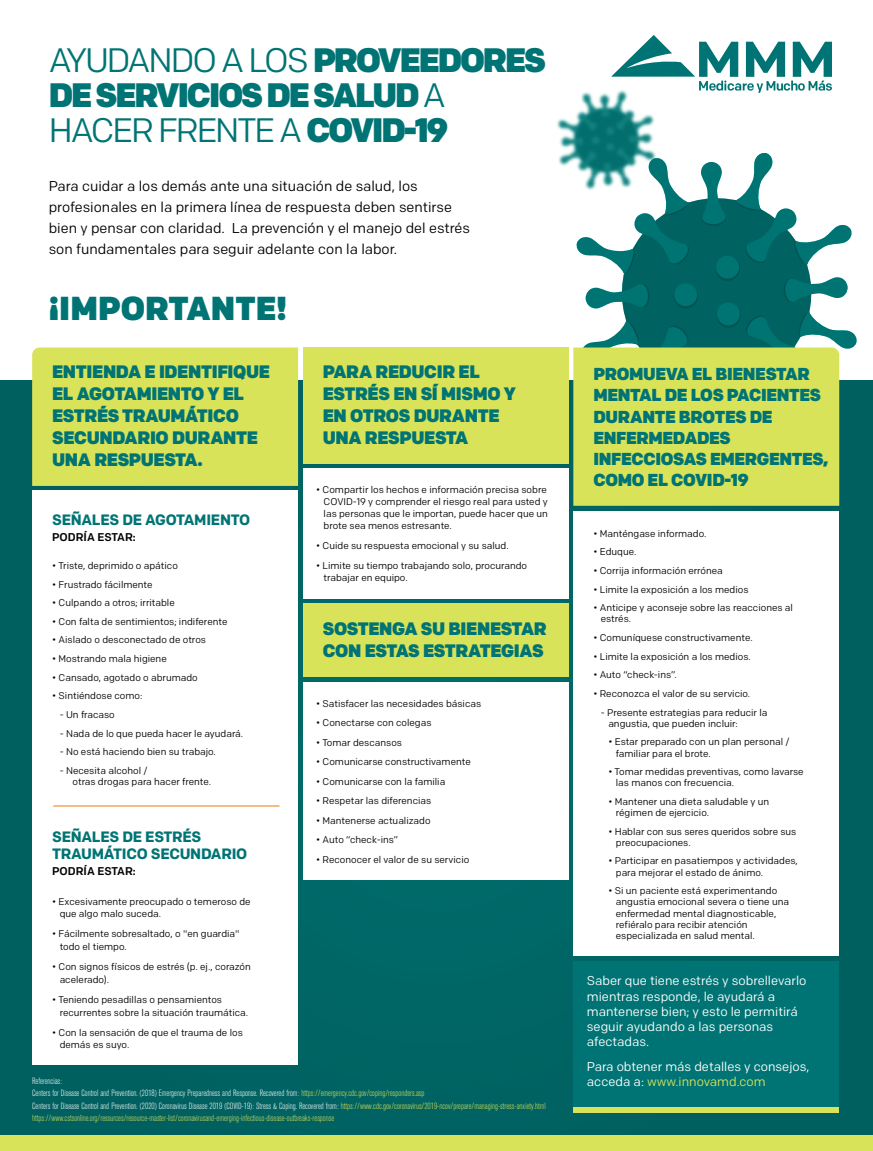
<style>
.page{position:relative;width:873px;height:1151px;background:#fff}
.page>*{position:absolute;margin:0;border:0;box-sizing:border-box;transform-origin:0 0}
.t1{font:900 33.83px/34.9px "Colfax";letter-spacing:-.06em;color:#007474}
.t2{font:900 33.15px "Colfax";color:#007474}
.t3{font:900 18px/22px "Colfax";letter-spacing:-.02em;color:#007474}
.t4{font:900 17.33px/21.1px "Colfax";letter-spacing:-.02em;color:#007474}
.t5{font:700 15px/16.6px "Colfax";letter-spacing:-.02em;color:#007474}
.t6{font:14.25px/21.1px "Colfax";color:#000}
.t7{font:12.75px/15.3px "Colfax";color:#fff}
.t8{font:12.75px "Colfax";color:#d9e35a}
.t9{font:500 11.25px "Colfax";color:#000}
.t10{font:9.75px/11.1px "Colfax";color:#000}
.t11{font:300 condensed 9px/12.3px "Akzidenz Grotesk BE";color:#d9e35a}
.t12{font:300 condensed 9px "Akzidenz Grotesk BE";color:#fff}
.s1{font-weight:400}
.s2{color:#fff}
</style>
<div class="page">
<svg style="left:576px;top:152px;width:281px;height:228px"></svg>
<div style="left:0;top:380px;width:872px;height:770px;background:#006262"></div>
<div style="left:302px;top:468px;width:266px;height:130px;background:#fff"></div>
<img style="left:556px;top:92px;width:124px;height:122px">
<div style="left:32px;top:347px;width:266px;height:139px;background:#d9e35a"></div>
<div style="left:32px;top:490px;width:266px;height:574px;background:#fff"></div>
<div style="left:302px;top:347px;width:266px;height:117px;background:#d9e35a"></div>
<div style="left:302px;top:681px;width:266px;height:198px;background:#fff"></div>
<div style="left:302px;top:603px;width:266px;height:74px;background:#d9e35a"></div>
<hr style="left:53px;top:805px;width:226px;height:1px;background:#e87a00">
<div style="left:573px;top:347px;width:265px;height:158px;background:#d9e35a"></div>
<div style="left:573px;top:511px;width:265px;height:444px;background:#fff"></div>
<div style="left:573px;top:960px;width:265px;height:147px;background:#007474"></div>
<div style="left:573px;top:1107px;width:265px;height:5px;background:#d9e35a"></div>
<div style="left:0;top:1135px;width:872px;height:15px;background:#d9e35a"></div>
<svg style="left:610px;top:35px;width:221px;height:58px"></svg>
<h1 class="t1" style="left:49px;top:42px;width:498px"><span class="s1">AYUDANDO A LOS</span> PROVEEDORES<br>DE SERVICIOS DE SALUD <span class="s1">A<br>HACER FRENTE A</span> COVID-19</h1>
<h3 class="t6" style="left:49px;top:175px;width:422px">Para cuidar a los demás ante una situación de salud, los profesionales en la primera línea de respuesta deben sentirse bien y pensar con claridad. La prevención y el manejo del estrés son fundamentales para seguir adelante con la labor.</h3>
<h2 class="t2" style="left:49px;top:287px;width:239px">¡IMPORTANTE!</h2>
<h3 class="t3" style="left:52px;top:361px;width:219px">ENTIENDA E IDENTIFIQUE<br>EL AGOTAMIENTO Y EL<br>ESTRÉS TRAUMÁTICO<br>SECUNDARIO DURANTE<br>UNA RESPUESTA.</h3>
<h3 class="t5" style="left:52px;top:511px;width:199px">SEÑALES DE AGOTAMIENTO</h3>
<p class="t9" style="left:52px;top:530px;width:85px">PODRÍA ESTAR:</p>
<p class="t10" style="left:52px;top:560px;width:127px">• Triste, deprimido o apático</p>
<p class="t10" style="left:52px;top:578px;width:102px">• Frustrado fácilmente</p>
<p class="t10" style="left:52px;top:597px;width:124px">• Culpando a otros; irritable</p>
<p class="t10" style="left:52px;top:615px;width:177px">• Con falta de sentimientos; indiferente</p>
<p class="t10" style="left:52px;top:634px;width:155px">• Aislado o desconectado de otros</p>
<p class="t10" style="left:52px;top:653px;width:116px">• Mostrando mala higiene</p>
<p class="t10" style="left:52px;top:671px;width:147px">• Cansado, agotado o abrumado</p>
<p class="t10" style="left:52px;top:690px;width:92px">• Sintiéndose como:</p>
<p class="t10" style="left:60px;top:708px;width:57px">- Un fracaso</p>
<p class="t10" style="left:60px;top:727px;width:185px">- Nada de lo que pueda hacer le ayudará.</p>
<p class="t10" style="left:60px;top:746px;width:158px">- No está haciendo bien su trabajo.</p>
<p class="t10" style="left:73px;top:764px;width:140px;text-indent:-13px">- Necesita alcohol /<br>otras drogas para hacer frente.</p>
<h3 class="t5" style="left:52px;top:828px;width:196px">SEÑALES DE ESTRÉS<br>TRAUMÁTICO SECUNDARIO</h3>
<p class="t9" style="left:52px;top:864px;width:85px">PODRÍA ESTAR:</p>
<p class="t10" style="left:60px;top:894px;width:192px;line-height:12.6px;text-indent:-7px">• Excesivamente preocupado o temeroso de que algo malo suceda.</p>
<p class="t10" style="left:60px;top:927px;width:181px;line-height:12.6px;text-indent:-7px">• Fácilmente sobresaltado, o "en guardia" todo el tiempo.</p>
<p class="t10" style="left:60px;top:960px;width:193px;line-height:12.6px;text-indent:-7px">• Con signos físicos de estrés (p. ej., corazón acelerado).</p>
<p class="t10" style="left:60px;top:992px;width:190px;line-height:12.6px;text-indent:-7px">• Teniendo pesadillas o pensamientos recurrentes sobre la situación traumática.</p>
<p class="t10" style="left:60px;top:1025px;width:184px;line-height:12.6px;text-indent:-7px">• Con la sensación de que el trauma de los demás es suyo.</p>
<h3 class="t3" style="left:322px;top:361px;width:194px">PARA REDUCIR EL<br>ESTRÉS EN SÍ MISMO Y<br>EN OTROS DURANTE<br>UNA RESPUESTA</h3>
<p class="t10" style="left:323px;top:484px;width:225px;line-height:12px;text-align:justify;text-indent:-7px">• Compartir los hechos e información precisa sobre COVID-19 y comprender el riesgo real para usted y las personas que le importan, puede hacer que un brote sea menos estresante.</p>
<p class="t10" style="left:316px;top:540px;width:194px">• Cuide su respuesta emocional y su salud.</p>
<p class="t10" style="left:323px;top:559px;width:205px;line-height:12px;text-indent:-7px">• Limite su tiempo trabajando solo, procurando trabajar en equipo.</p>
<h3 class="t3" style="left:322px;top:618px;width:225px">SOSTENGA SU BIENESTAR<br>CON ESTAS ESTRATEGIAS</h3>
<p class="t10" style="left:316px;top:697px;width:166px">• Satisfacer las necesidades básicas</p>
<p class="t10" style="left:316px;top:717px;width:117px">• Conectarse con colegas</p>
<p class="t10" style="left:316px;top:736px;width:87px">• Tomar descansos</p>
<p class="t10" style="left:316px;top:756px;width:156px">• Comunicarse constructivamente</p>
<p class="t10" style="left:316px;top:775px;width:131px">• Comunicarse con la familia</p>
<p class="t10" style="left:316px;top:795px;width:117px">• Respetar las diferencias</p>
<p class="t10" style="left:316px;top:814px;width:116px">• Mantenerse actualizado</p>
<p class="t10" style="left:316px;top:834px;width:83px">• Auto “check-ins”</p>
<p class="t10" style="left:316px;top:853px;width:155px">• Reconocer el valor de su servicio</p>
<h3 class="t4" style="left:593px;top:363px;width:236px">PROMUEVA EL BIENESTAR<br>MENTAL DE LOS PACIENTES<br>DURANTE BROTES DE<br>ENFERMEDADES<br>INFECCIOSAS EMERGENTES,<br>COMO EL COVID-19</h3>
<p class="t10" style="left:593px;top:527px;width:114px">• Manténgase informado.</p>
<p class="t10" style="left:593px;top:546px;width:44px">• Eduque.</p>
<p class="t10" style="left:593px;top:565px;width:131px">• Corrija información errónea</p>
<p class="t10" style="left:593px;top:583px;width:157px">• Limite la exposición a los medios</p>
<p class="t10" style="left:600px;top:602px;width:193px;text-indent:-7px">• Anticipe y aconseje sobre las reacciones al estrés.</p>
<p class="t10" style="left:593px;top:632px;width:161px">• Comuníquese constructivamente.</p>
<p class="t10" style="left:593px;top:650px;width:159px">• Limite la exposición a los medios.</p>
<p class="t10" style="left:593px;top:669px;width:85px">• Auto “check-ins”.</p>
<p class="t10" style="left:593px;top:688px;width:158px">• Reconozca el valor de su servicio.</p>
<p class="t10" style="left:608px;top:706px;width:160px;text-indent:-7px">- Presente estrategias para reducir la angustia, que pueden incluir:</p>
<p class="t10" style="left:615px;top:736px;width:175px;text-indent:-7px">• Estar preparado con un plan personal / familiar para el brote.</p>
<p class="t10" style="left:615px;top:766px;width:189px;text-indent:-7px">• Tomar medidas preventivas, como lavarse las manos con frecuencia.</p>
<p class="t10" style="left:615px;top:795px;width:155px;text-indent:-7px">• Mantener una dieta saludable y un régimen de ejercicio.</p>
<p class="t10" style="left:615px;top:825px;width:182px;text-indent:-7px">• Hablar con sus seres queridos sobre sus preocupaciones.</p>
<p class="t10" style="left:615px;top:855px;width:183px;text-indent:-7px">• Participar en pasatiempos y actividades, para mejorar el estado de ánimo.</p>
<p class="t10" style="left:615px;top:885px;width:175px;text-indent:-7px">• Si un paciente está experimentando angustia emocional severa o tiene una enfermedad mental diagnosticable, refiéralo para recibir atención especializada en salud mental.</p>
<h3 class="t7" style="left:586px;top:972px;width:221px">Saber que tiene estrés y sobrellevarlo mientras responde, le ayudará a mantenerse bien; y esto le permitirá seguir ayudando a las personas afectadas.</h3>
<h3 class="t7" style="left:586px;top:1058px;width:224px">Para obtener más detalles y consejos,</h3>
<p class="t12" style="left:32px;top:1075px;width:31px">Referencias:</p>
<h3 class="t8" style="left:586px;top:1073px;width:180px"><span class="s2">acceda a:</span> www.innovamd.com</h3>
<p class="t11" style="left:32px;top:1086px;width:515px"><span class="s2">Centers for Disease Control and Prevention. (2018) Emergency Preparedness and Response. Recovered from:</span> https://emergency.cdc.gov/coping/responders.asp<br><span class="s2">Centers for Disease Control and Prevention. (2020) Coronavirus Disease 2019 (COVID-19): Stress &amp; Coping. Recovered from:</span> https://www.cdc.gov/coronavirus/2019-ncov/prepare/managing-stress-anxiety.html https://www.cstsonline.org/resources/resource-master-list/coronavirusand-emerging-infectious-disease-outbreaks-response</p>
</div>
